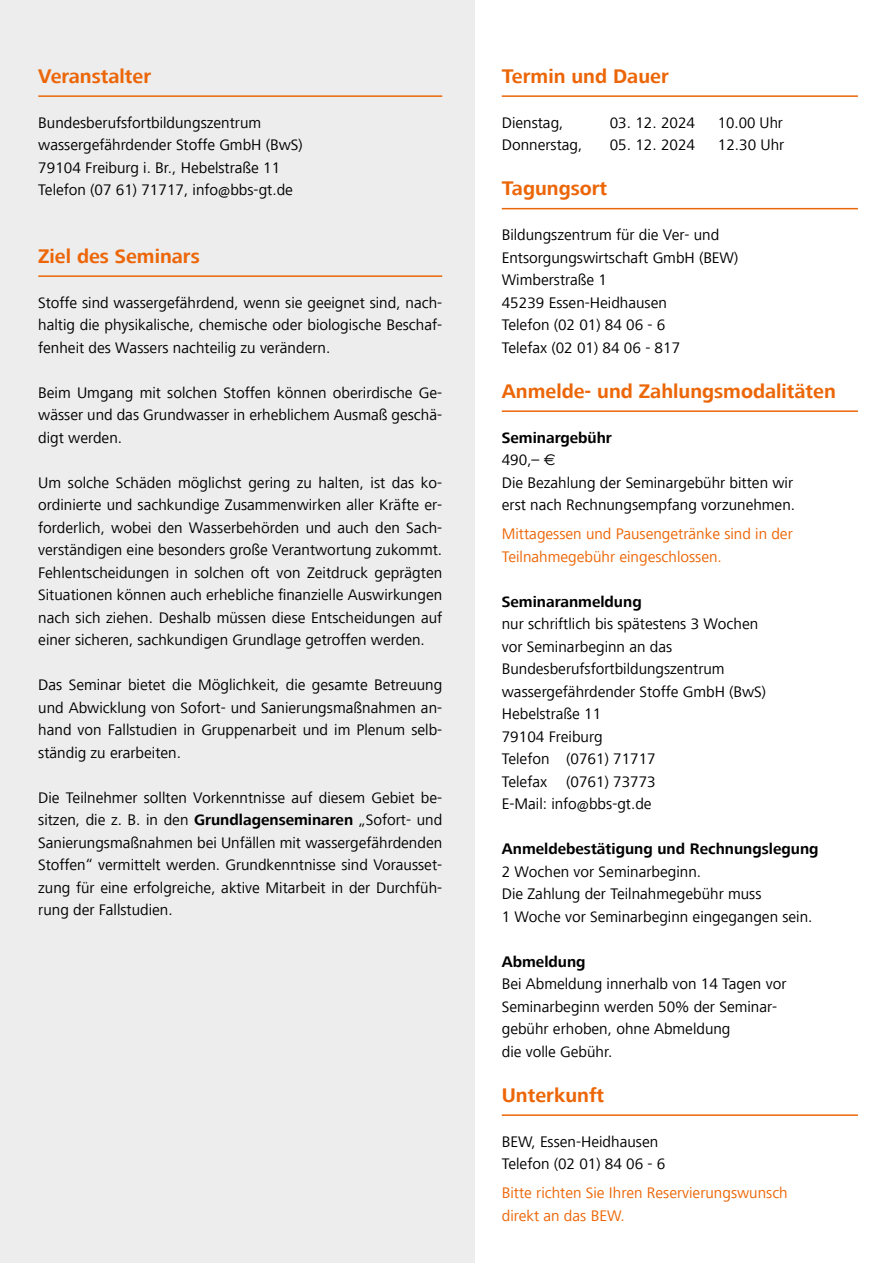
<style>
.page{position:relative;width:893px;height:1263px;background:#fff}
.page>*{position:absolute;margin:0;border:0;box-sizing:border-box;transform-origin:0 0}
.t1{font:700 20.25px "Frutiger Next LT";color:#ec6608}
.t2{font:15.75px/22.5px "Frutiger Next LT";color:#000}
.t3{font:15.75px/22.5px "Frutiger Next LT";color:#ec6608}
.t4{font:700 15.75px "Frutiger Next LT";color:#000}
.s1{font-weight:700}
.s2{font-family:"Euro Sans"}
</style>
<div class="page">
<div style="left:0;top:0;width:474px;height:1263px;background:#ededed"></div>
<hr style="left:38px;top:95px;width:404px;height:2px;background:#ec6608">
<hr style="left:38px;top:275px;width:404px;height:2px;background:#ec6608">
<hr style="left:502px;top:95px;width:356px;height:2px;background:#ec6608">
<hr style="left:502px;top:208px;width:356px;height:1px;background:#ec6608">
<hr style="left:502px;top:410px;width:356px;height:2px;background:#ec6608">
<hr style="left:502px;top:1114px;width:356px;height:2px;background:#ec6608">
<p class="t1" style="left:38px;top:65px;width:114px">Veranstalter</p>
<p class="t2" style="left:38px;top:111px;width:266px">Bundesberufsfortbildungszentrum wassergefährdender Stoffe GmbH (BwS)<br>79104 Freiburg i. Br., Hebelstraße 11<br>Telefon (07 61) 71717, info@bbs-gt.de</p>
<p class="t1" style="left:38px;top:245px;width:163px">Ziel des Seminars</p>
<p class="t2" style="left:38px;top:291px;width:405px;text-align:justify">Stoffe sind wassergefährdend, wenn sie geeignet sind, nach&shy;haltig die physikalische, chemische oder biologische Beschaf&shy;fenheit des Wassers nachteilig zu verändern.</p>
<p class="t2" style="left:38px;top:381px;width:405px;text-align:justify">Beim Umgang mit solchen Stoffen können oberirdische Ge&shy;wässer und das Grundwasser in erheblichem Ausmaß geschä&shy;digt werden.</p>
<p class="t2" style="left:38px;top:471px;width:405px;text-align:justify">Um solche Schäden möglichst gering zu halten, ist das ko&shy;ordinierte und sachkundige Zusammenwirken aller Kräfte er&shy;forderlich, wobei den Wasserbehörden und auch den Sach&shy;verständigen eine besonders große Verantwortung zukommt.<br>Fehlentscheidungen in solchen oft von Zeitdruck geprägten Situationen können auch erhebliche finanzielle Auswirkungen nach sich ziehen. Deshalb müssen diese Entscheidungen auf einer sicheren, sachkundigen Grundlage getroffen werden.</p>
<p class="t2" style="left:38px;top:674px;width:405px;text-align:justify">Das Seminar bietet die Möglichkeit, die gesamte Betreuung und Abwicklung von Sofort- und Sanierungsmaßnahmen an&shy;hand von Fallstudien in Gruppenarbeit und im Plenum selb&shy;ständig zu erarbeiten.</p>
<p class="t2" style="left:38px;top:786px;width:405px;text-align:justify">Die Teilnehmer sollten Vorkenntnisse auf diesem Gebiet be&shy;sitzen, die z. B. in den <span class="s1">Grundlagenseminaren</span> „Sofort- und Sanierungsmaßnahmen bei Unfällen mit wassergefährdenden Stoffen“ vermittelt werden. Grundkenntnisse sind Vorausset&shy;zung für eine erfolgreiche, aktive Mitarbeit in der Durchfüh&shy;rung der Fallstudien.</p>
<p class="t1" style="left:502px;top:65px;width:169px">Termin und Dauer</p>
<p class="t2" style="left:502px;top:111px;width:63px">Dienstag,</p>
<p class="t2" style="left:610px;top:111px;width:87px">03. 12. 2024</p>
<p class="t2" style="left:718px;top:111px;width:67px">10.00 Uhr</p>
<p class="t2" style="left:502px;top:134px;width:82px">Donnerstag,</p>
<p class="t2" style="left:610px;top:134px;width:87px">05. 12. 2024</p>
<p class="t2" style="left:718px;top:134px;width:68px">12.30 Uhr</p>
<p class="t1" style="left:502px;top:177px;width:107px">Tagungsort</p>
<p class="t2" style="left:502px;top:224px;width:238px">Bildungszentrum für die Ver- und<br>Entsorgungswirtschaft GmbH (BEW)<br>Wimberstraße 1<br>45239 Essen-Heidhausen<br>Telefon (02 01) 84 06 - 6<br>Telefax (02 01) 84 06 - 817</p>
<p class="t1" style="left:502px;top:380px;width:336px">Anmelde- und Zahlungsmodalitäten</p>
<p class="t2" style="left:502px;top:426px;width:295px"><span class="s1">Seminargebühr<br></span>490,– <span class="s2">E<br></span>Die Bezahlung der Seminargebühr bitten wir erst nach Rechnungsempfang vorzunehmen.</p>
<p class="t3" style="left:502px;top:523px;width:293px">Mittagessen und Pausengetränke sind in der<br>Teilnahmegebühr eingeschlossen.</p>
<p class="t4" style="left:502px;top:592px;width:141px">Seminaranmeldung</p>
<p class="t2" style="left:502px;top:613px;width:266px">nur schriftlich bis spätestens 3 Wochen vor Seminarbeginn an das<br>Bundesberufsfortbildungszentrum wassergefährdender Stoffe GmbH (BwS)<br>Hebelstraße 11<br>79104 Freiburg<br>Telefon (0761) 71717<br>Telefax (0761) 73773<br>E-Mail: info@bbs-gt.de</p>
<p class="t4" style="left:502px;top:840px;width:318px">Anmeldebestätigung und Rechnungslegung</p>
<p class="t2" style="left:502px;top:860px;width:312px">2 Wochen vor Seminarbeginn.<br>Die Zahlung der Teilnahmegebühr muss<br>1 Woche vor Seminarbeginn eingegangen sein.</p>
<p class="t4" style="left:502px;top:953px;width:85px">Abmeldung</p>
<p class="t2" style="left:502px;top:973px;width:286px">Bei Abmeldung innerhalb von 14 Tagen vor<br>Seminarbeginn werden 50% der Seminar&shy;gebühr erhoben, ohne Abmeldung<br>die volle Gebühr.</p>
<p class="t1" style="left:502px;top:1083px;width:104px">Unterkunft</p>
<p class="t2" style="left:502px;top:1130px;width:165px">BEW, Essen-Heidhausen<br>Telefon (02 01) 84 06 - 6</p>
<p class="t3" style="left:502px;top:1181px;width:288px">Bitte richten Sie Ihren Reservierungswunsch direkt an das BEW.</p>
</div>
